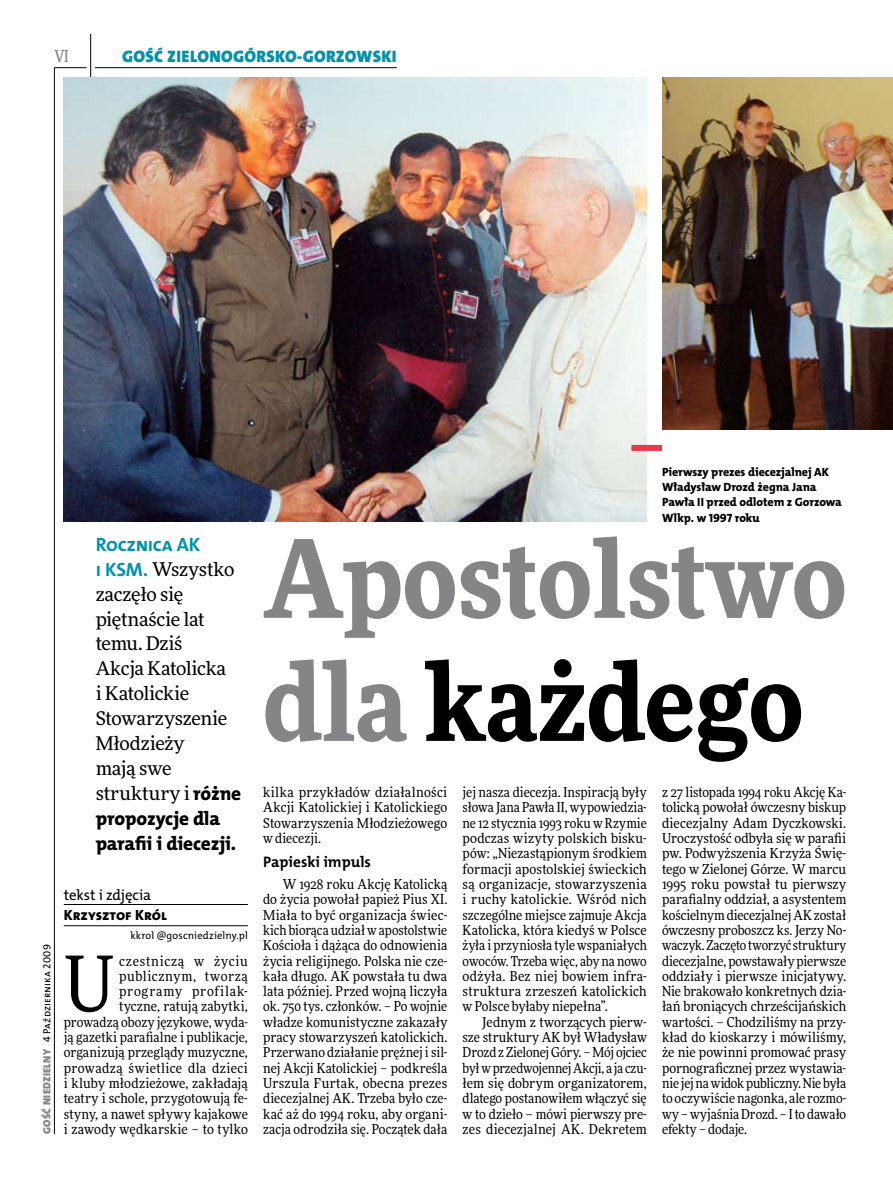
<style>
.page{position:relative;width:893px;height:1191px;background:#fff}
.page>*{position:absolute;margin:0;border:0;box-sizing:border-box;transform-origin:0 0}
.t1{font:900 108px/123px "Freeday Narrow";color:#858486}
.t2{font:76.95px "Freeday Narrow News";color:#000}
.t3{font:19.35px/24.9px "The Mix HP8 Ex Bld";letter-spacing:-.01em;color:#000}
.t4{font:19.35px "The Mix HP7 Bld";letter-spacing:-.02em;color:#0093aa}
.t5{font:18.9px/24.9px "Freeday News";letter-spacing:-.015em;color:#000}
.t6{font:16.65px "The Mix HP9 Blk";letter-spacing:.02em;color:#0093aa}
.t7{font:500 16.5px "Freeday Narrow";color:#858486;scale:.9 1}
.t8{font:15.3px "The Mix HP7 Bld";color:#000}
.t9{font:14.85px "The Mix HP5 Plain";color:#000}
.t10{font:14.85px "The Mix HP8 Ex Bld";color:#000}
.t11{font:13.65px/15.3px "Freeday Narrow News";letter-spacing:.01em;color:#000;text-align:justify}
.t12{font:12px/15.3px "The Mix HP8 Ex Bld";letter-spacing:-.005em;color:#000}
.t13{font:10.5px "The Mix HP5 Plain";letter-spacing:.01em;color:#000}
.s1{font-family:"The Mix HP7 Bld";font-size:19.35px;color:#0093aa}
.s2{font-family:"The Mix HP8 Ex Bld";font-size:19.35px}
.s3{font-family:"The Mix HP9 Blk";color:#858486}
.s4{color:#000}
</style>
<div class="page">
<hr style="left:54px;top:67px;width:1px;height:1067px;background:#000">
<hr style="left:90px;top:34px;width:1px;height:43px;background:#000">
<hr style="left:54px;top:67px;width:32px;height:1px;background:#000">
<hr style="left:95px;top:67px;width:302px;height:1px;background:#000">
<img style="left:64px;top:77px;width:583px;height:444px">
<img style="left:662px;top:77px;width:231px;height:352px">
<hr style="left:64px;top:904px;width:184px;height:1px;background:#000">
<hr style="left:64px;top:925px;width:184px;height:1px;background:#000">
<div style="left:631px;top:445px;width:31px;height:6px;background:#eb3848"></div>
<p class="t7" style="left:54px;top:46px;width:17px">VI</p>
<p class="t6" style="left:122px;top:46px;width:276px">GOŚĆ ZIELONOGÓRSKO-GORZOWSKI</p>
<p class="t12" style="left:662px;top:464px;width:181px">Pierwszy prezes diecezjalnej AK<br>Władysław Drozd żegna Jana<br>Pawła II przed odlotem z Gorzowa<br>Wlkp. w 1997 roku</p>
<h3 class="t4" style="left:96px;top:532px;width:106px">Rocznica AK</h3>
<h3 class="t5" style="left:96px;top:556px;width:147px"><span class="s1">i KSM.</span> Wszystko zaczęło się piętnaście lat temu. Dziś<br>Akcja Katolicka<br>i Katolickie<br>Stowarzyszenie<br>Młodzieży<br>mają swe struktury i <span class="s2">różne</span></h3>
<h3 class="t3" style="left:96px;top:806px;width:142px">propozycje dla parafii i diecezji.</h3>
<p class="t9" style="left:64px;top:885px;width:89px">tekst i zdjęcia</p>
<p class="t10" style="left:64px;top:905px;width:105px">Krzysztof Król</p>
<p class="t13" style="left:131px;top:928px;width:119px">kkrol @goscniedzielny.pl</p>
<p class="t13" style="left:40px;top:1134px;width:191px;rotate:-90deg"><span class="s3">GOŚĆ NIEDZIELNY</span> 4 Października 2009</p>
<h2 class="t2" style="left:64px;top:936px;width:52px">U</h2>
<p class="t11" style="left:64px;top:953px;width:186px;text-align:right">czestniczą w życiu publicznym, tworzą programy profilak-<br>tyczne, ratują zabytki, prowadzą obozy językowe, wyda&shy;ją gazetki parafialne i publikacje, organizują przeglądy muzyczne, prowadzą świetlice dla dzieci i kluby młodzieżowe, zakładają teatry i schole, przygotowują fe&shy;styny, a nawet spływy kajakowe i zawody wędkarskie – to tylko</p>
<h1 class="t1" style="left:263px;top:514px;width:585px">Apostolstwo dla <span class="s4">każdego</span></h1>
<p class="t11" style="left:263px;top:784px;width:186px">kilka przykładów działalności Akcji Katolickiej i Katolickiego Stowarzyszenia Młodzieżowego w diecezji.</p>
<p class="t8" style="left:263px;top:852px;width:109px">Papieski impuls</p>
<p class="t11" style="left:263px;top:876px;width:186px;text-indent:20px">W 1928 roku Akcję Katolicką do życia powołał papież Pius XI.<br>Miała to być organizacja świec&shy;kich biorąca udział w apostolstwie Kościoła i dążąca do odnowienia życia religijnego. Polska nie cze&shy;kała długo. AK powstała tu dwa lata później. Przed wojną liczyła ok. 750 tys. członków. – Po wojnie władze komunistyczne zakazały pracy stowarzyszeń katolickich.<br>Przerwano działanie prężnej i sil&shy;nej Akcji Katolickiej – podkreśla Urszula Furtak, obecna prezes diecezjalnej AK. Trzeba było cze&shy;kać aż do 1994 roku, aby organi&shy;zacja odrodziła się. Początek dała</p>
<p class="t11" style="left:463px;top:784px;width:186px">jej nasza diecezja. Inspiracją były słowa Jana Pawła II, wypowiedzia&shy;ne 12 stycznia 1993 roku w Rzymie podczas wizyty polskich bisku&shy;pów: „Niezastąpionym środkiem formacji apostolskiej świeckich są organizacje, stowarzyszenia i ruchy katolickie. Wśród nich szczególne miejsce zajmuje Akcja Katolicka, która kiedyś w Polsce żyła i przyniosła tyle wspaniałych owoców. Trzeba więc, aby na nowo odżyła. Bez niej bowiem infra&shy;struktura zrzeszeń katolickich w Polsce byłaby niepełna”.</p>
<p class="t11" style="left:463px;top:1014px;width:186px;text-indent:20px">Jednym z tworzących pierw&shy;sze struktury AK był Władysław Drozd z Zielonej Góry. – Mój ojciec był wprzedwojennej Akcji, a ja czu&shy;łem się dobrym organizatorem, dlatego postanowiłem włączyć się w to dzieło – mówi pierwszy pre&shy;zes diecezjalnej AK. Dekretem</p>
<p class="t11" style="left:662px;top:784px;width:186px">z 27 listopada 1994 roku Akcję Ka&shy;tolicką powołał ówczesny biskup diecezjalny Adam Dyczkowski.<br>Uroczystość odbyła się w parafii pw. Podwyższenia Krzyża Świę&shy;tego w Zielonej Górze. W marcu 1995 roku powstał tu pierwszy parafialny oddział, a asystentem kościelnym diecezjalnej AK został ówczesny proboszcz ks. Jerzy No&shy;waczyk. Zaczęto tworzyć struktury diecezjalne, powstawały pierwsze oddziały i pierwsze inicjatywy.<br>Nie brakowało konkretnych dzia&shy;łań broniących chrześcijańskich wartości. – Chodziliśmy na przy&shy;kład do kioskarzy i mówiliśmy, że nie powinni promować prasy pornograficznej przez wystawia&shy;nie jej nawidok publiczny. Nie była to oczywiście nagonka, ale rozmo&shy;wy – wyjaśnia Drozd. – Ito dawało efekty – dodaje.</p>
</div>
